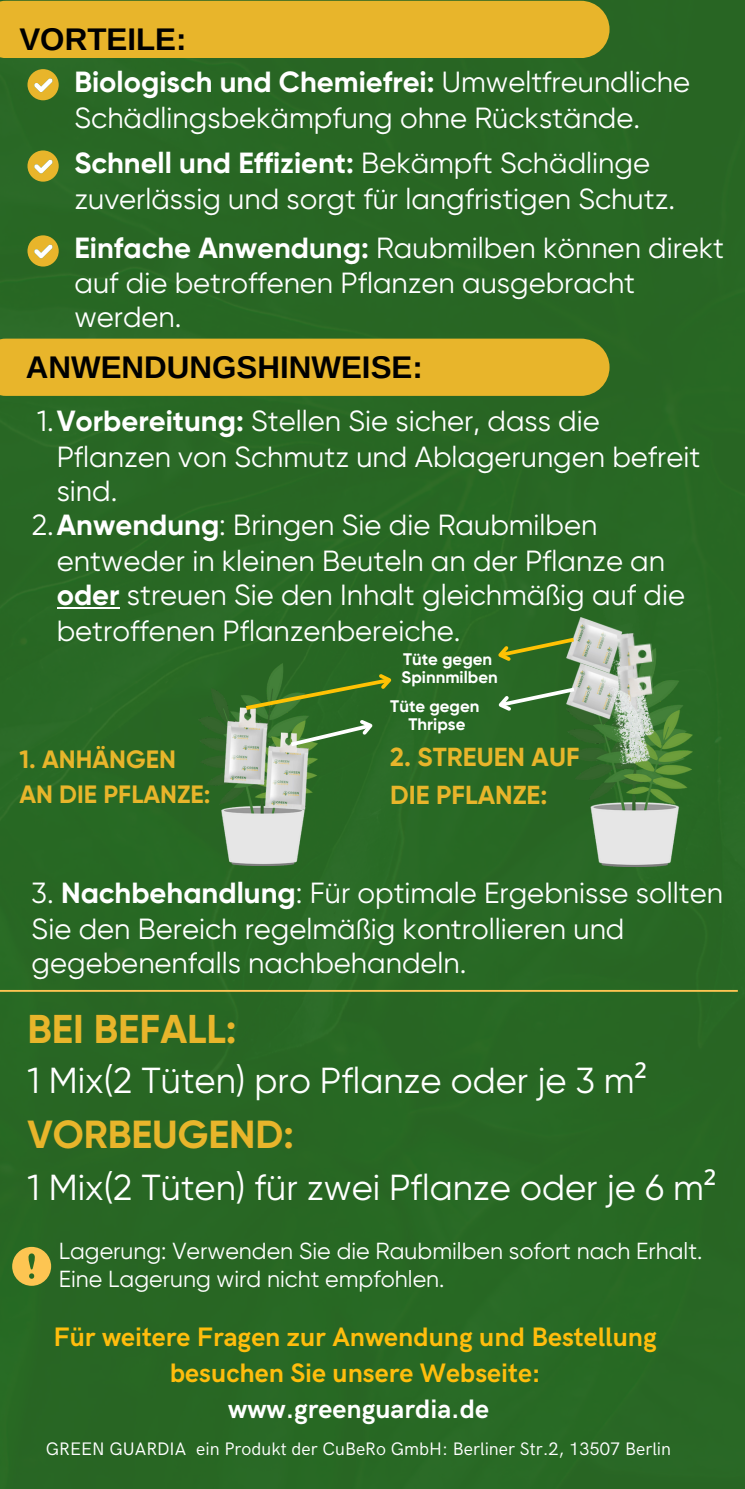
<style>
.page{position:relative;width:745px;height:1489px;background:#fff}
.page>*{position:absolute;margin:0;border:0;box-sizing:border-box;transform-origin:0 0}
.t1{font:700 40.25px "Gilroy";color:#e8b52b}
.t2{font:700 39.25px "Gilroy";color:#e8b52b}
.t3{font:36.25px "Gilroy";color:#fff}
.t4{font:700 31.25px "Arimo";color:#000}
.t5{font:29.25px/34.8px "Gilroy";color:#fff}
.t6{font:700 26.75px/35.8px "HK Grotesk";color:#ffbd0d;text-align:center}
.t7{font:700 26px/37.2px "Gilroy";color:#e8b52b}
.t8{font:700 25px/36px "Gilroy";color:#e8b52b}
.t9{font:23.25px "Gilroy";color:#fff}
.t10{font:18.25px "HK Grotesk";color:#fff}
.t11{font:700 16.75px "Gilroy";color:#fff}
.s1{font-weight:700}
.s2{font-family:"Noto Sans"}
.s3{color:#fff}
</style>
<div class="page">
<div style="left:0;top:0;width:744px;height:1489px;background:#286724"></div>
<div style="left:0;top:1px;width:609px;height:57px;background:#e8b52b"></div>
<svg style="left:27px;top:69px;width:32px;height:31px"></svg>
<svg style="left:27px;top:150px;width:32px;height:32px"></svg>
<svg style="left:27px;top:235px;width:32px;height:32px"></svg>
<hr style="left:57px;top:607px;width:63px;height:2px;background:#fff">
<div style="left:0;top:339px;width:609px;height:57px;background:#e8b52b"></div>
<img style="left:199px;top:663px;width:118px;height:203px">
<img style="left:224px;top:708px;width:41px;height:77px">
<img style="left:566px;top:649px;width:126px;height:217px">
<img style="left:596px;top:597px;width:77px;height:165px">
<img style="left:566px;top:618px;width:86px;height:45px">
<hr style="left:0;top:990px;width:737px;height:2px;background:#fdc552">
<svg style="left:12px;top:1247px;width:39px;height:39px;background:#c0aa44"></svg>
<img style="left:265px;top:749px;width:43px;height:60px">
<img style="left:566px;top:663px;width:26px;height:62px">
<img style="left:592px;top:623px;width:77px;height:165px">
<svg style="left:491px;top:635px;width:87px;height:32px;background:#4f7a2c"></svg>
<svg style="left:242px;top:668px;width:155px;height:81px;background:#4b7d39"></svg>
<svg style="left:492px;top:685px;width:86px;height:32px;background:#4e814a"></svg>
<p class="t4" style="left:19px;top:22px;width:169px">VORTEILE:</p>
<p class="t5" style="left:74px;top:64px;width:617px;line-height:35.8px"><span class="s1">Biologisch und Chemiefrei:</span> Umweltfreundliche<br>Schädlingsbekämpfung ohne Rückstände.</p>
<h4 class="t5" style="left:74px;top:146px;width:602px;line-height:35.8px"><span class="s1">Schnell und Effizient:</span> Bekämpft Schädlinge zuverlässig und sorgt für langfristigen Schutz.</h4>
<p class="t5" style="left:74px;top:230px;width:651px"><span class="s1">Einfache Anwendung:</span> Raubmilben können direkt auf die betroffenen Pflanzen ausgebracht werden.</p>
<p class="t4" style="left:26px;top:350px;width:398px">ANWENDUNGSHINWEISE:</p>
<h4 class="t5" style="left:57px;top:404px;width:645px;text-indent:-20px">1.<span class="s1">Vorbereitung:</span> Stellen Sie sicher, dass die<br>Pflanzen von Schmutz und Ablagerungen befreit sind.</h4>
<p class="t5" style="left:57px;top:508px;width:629px;text-indent:-25px">2.<span class="s1">Anwendung</span>: Bringen Sie die Raubmilben entweder in kleinen Beuteln an der Pflanze an <span class="s1">oder</span> streuen Sie den Inhalt gleichmäßig auf die betroffenen Pflanzenbereiche.</p>
<h4 class="t11" style="left:403px;top:649px;width:91px">Tüte gegen</h4>
<h1 class="t11" style="left:401px;top:667px;width:98px">Spinnmilben</h1>
<h1 class="t11" style="left:390px;top:696px;width:91px">Tüte gegen</h1>
<h2 class="t11" style="left:408px;top:714px;width:58px">Thripse</h2>
<p class="t8" style="left:19px;top:741px;width:192px">1. ANHÄNGEN<br>AN DIE PFLANZE:</p>
<p class="t7" style="left:390px;top:739px;width:191px">2. STREUEN AUF<br>DIE PFLANZE:</p>
<p class="t5" style="left:32px;top:876px;width:692px">3. <span class="s1">Nachbehandlung</span>: Für optimale Ergebnisse sollten<br>Sie den Bereich regelmäßig kontrollieren und gegebenenfalls nachbehandeln.</p>
<p class="t1" style="left:27px;top:1004px;width:211px">BEI BEFALL:</p>
<p class="t3" style="left:27px;top:1059px;width:621px">1 Mix(2 Tüten) pro Pflanze oder je 3 m<span class="s2">²</span></p>
<p class="t2" style="left:27px;top:1111px;width:268px">VORBEUGEND:</p>
<h2 class="t3" style="left:27px;top:1167px;width:690px">1 Mix(2 Tüten) für zwei Pflanze oder je 6 m<span class="s2">²</span></h2>
<p class="t9" style="left:59px;top:1237px;width:645px">Lagerung: Verwenden Sie die Raubmilben sofort nach Erhalt.</p>
<p class="t9" style="left:59px;top:1265px;width:387px">Eine Lagerung wird nicht empfohlen.</p>
<p class="t6" style="left:54px;top:1320px;width:604px">Für weitere Fragen zur Anwendung und Bestellung besuchen Sie unsere Webseite: <span class="s3">www.greenguardia.de</span></p>
<p class="t10" style="left:46px;top:1439px;width:626px">GREEN GUARDIA ein Produkt der CuBeRo GmbH: Berliner Str.2, 13507 Berlin</p>
</div>
